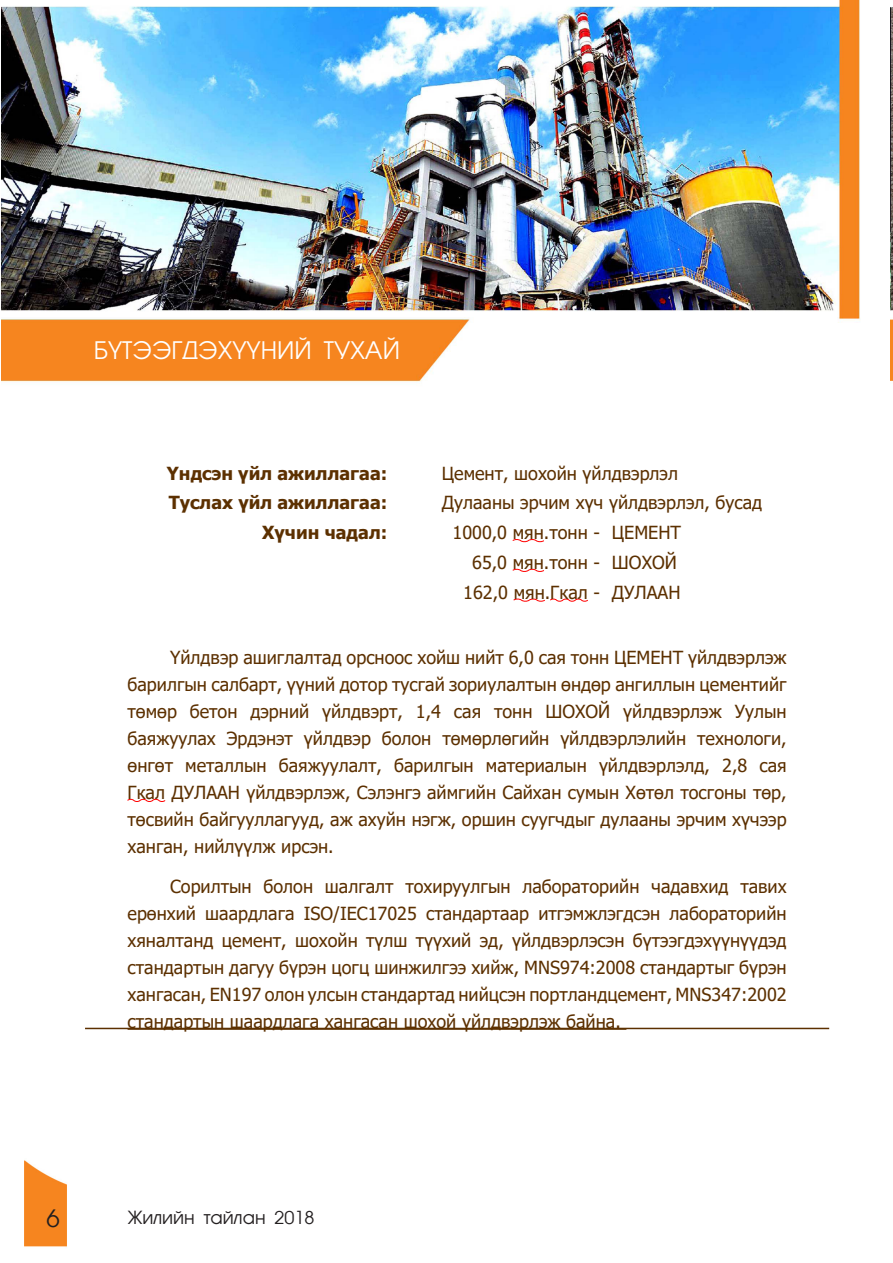
<style>
.page{position:relative;width:893px;height:1263px;background:#fff}
.page>*{position:absolute;margin:0;border:0;box-sizing:border-box;transform-origin:0 0}
.t1{font:24px "AG Avant Garde Mon";color:#fff}
.t2{font:24px "AG Avant Garde Mon";color:#231f20}
.t3{font:18px/27px "Tahoma";color:#5c3000;text-align:justify}
.t4{font:700 18px "Tahoma";color:#5c3000}
.t5{font:18px "AG Avant Garde Mon";color:#231f20}
</style>
<div class="page">
<img style="left:2px;top:0;width:889px;height:1030px">
<img style="left:24px;top:1160px;width:43px;height:87px">
<img style="left:891px;top:7px;width:2px;height:374px">
<svg style="left:126px;top:798px;width:40px;height:5px"></svg>
<hr style="left:85px;top:1028px;width:744px;height:1px;background:#5c3000">
<hr style="left:128px;top:1029px;width:498px;height:1px;background:#5c3000">
<svg style="left:512px;top:538px;width:33px;height:5px"></svg>
<svg style="left:512px;top:568px;width:33px;height:5px"></svg>
<svg style="left:513px;top:597px;width:76px;height:6px"></svg>
<p class="t1" style="left:94px;top:337px;width:308px">БҮТЭЭГДЭХҮҮНИЙ ТУХАЙ</p>
<p class="t4" style="left:167px;top:460px;width:222px">Үндсэн үйл ажиллагаа:</p>
<p class="t3" style="left:442px;top:460px;width:238px">Цемент, шохойн үйлдвэрлэл</p>
<p class="t4" style="left:169px;top:490px;width:220px">Туслах үйл ажиллагаа:</p>
<p class="t3" style="left:442px;top:490px;width:322px">Дулааны эрчим хүч үйлдвэрлэл, бусад</p>
<p class="t4" style="left:262px;top:520px;width:127px">Хүчин чадал:</p>
<p class="t3" style="left:453px;top:520px;width:149px">1000,0 мян.тонн -</p>
<p class="t3" style="left:612px;top:520px;width:71px">ЦЕМЕНТ</p>
<p class="t3" style="left:472px;top:550px;width:129px">65,0 мян.тонн -</p>
<p class="t3" style="left:612px;top:550px;width:66px">ШОХОЙ</p>
<p class="t3" style="left:463px;top:580px;width:138px">162,0 мян.Гкал -</p>
<p class="t3" style="left:612px;top:580px;width:70px">ДУЛААН</p>
<p class="t3" style="left:128px;top:645px;width:661px;text-indent:43px">Үйлдвэр ашиглалтад орсноос хойш нийт 6,0 сая тонн ЦЕМЕНТ үйлдвэрлэж барилгын салбарт, үүний дотор тусгай зориулалтын өндөр ангиллын цементийг төмөр бетон дэрний үйлдвэрт, 1,4 сая тонн ШОХОЙ үйлдвэрлэж Уулын баяжуулах Эрдэнэт үйлдвэр болон төмөрлөгийн үйлдвэрлэлийн технологи, өнгөт металлын баяжуулалт, барилгын материалын үйлдвэрлэлд, 2,8 сая Гкал ДУЛААН үйлдвэрлэж, Сэлэнгэ аймгийн Сайхан сумын Хөтөл тосгоны төр, төсвийн байгууллагууд, аж ахуйн нэгж, оршин суугчдыг дулааны эрчим хүчээр ханган, нийлүүлж ирсэн.</p>
<p class="t3" style="left:128px;top:874px;width:661px;text-indent:43px">Сорилтын болон шалгалт тохируулгын лабораторийн чадавхид тавих ерөнхий шаардлага ISO/IEC17025 стандартаар итгэмжлэгдсэн лабораторийн хяналтанд цемент, шохойн түлш түүхий эд, үйлдвэрлэсэн бүтээгдэхүүнүүдэд стандартын дагуу бүрэн цогц шинжилгээ хийж, MNS974:2008 стандартыг бүрэн хангасан, EN197 олон улсын стандартад нийцсэн портландцемент, MNS347:2002 стандартын шаардлага хангасан шохой үйлдвэрлэж байна.</p>
<h1 class="t2" style="left:46px;top:1204px;width:15px">6</h1>
<p class="t5" style="left:128px;top:1207px;width:188px">Жилийн тайлан 2018</p>
</div>
